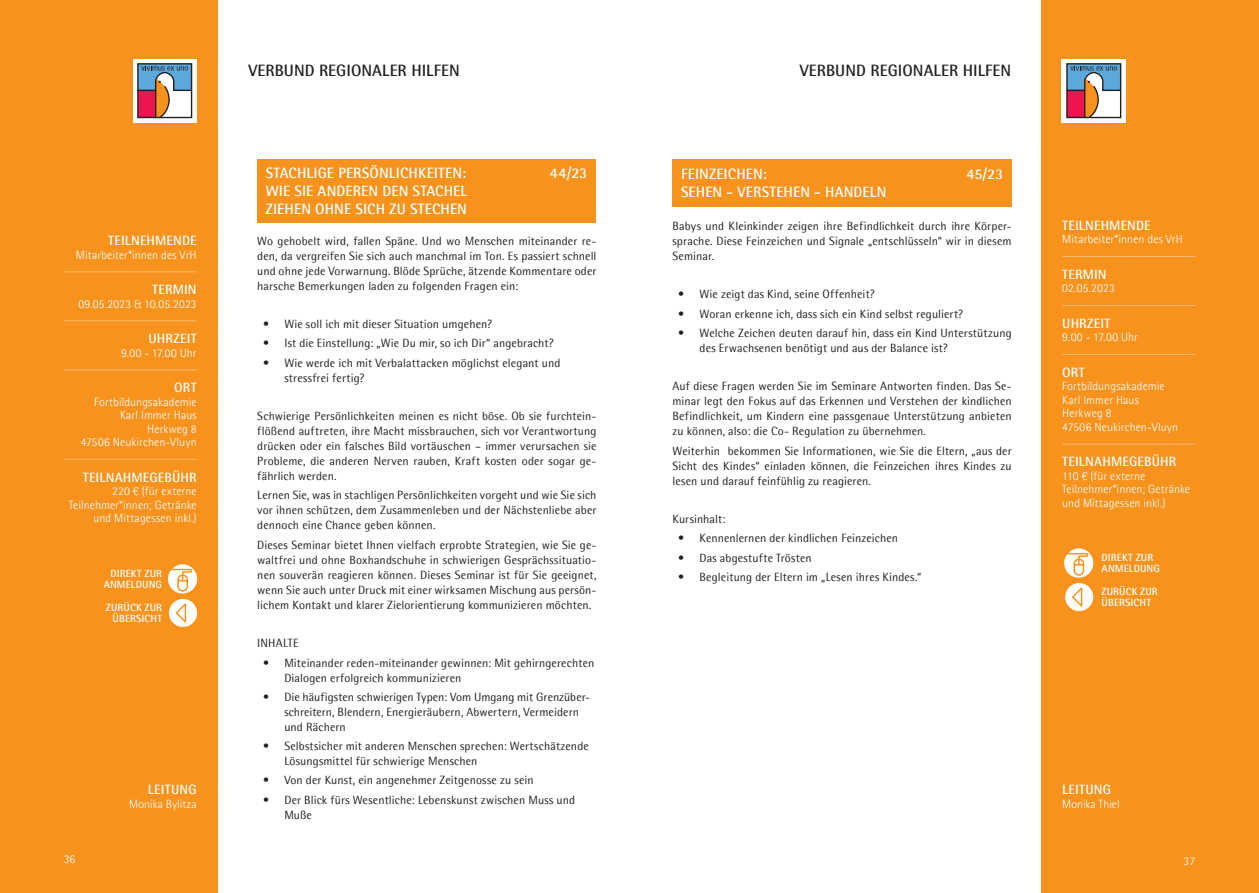
<style>
.page{position:relative;width:1259px;height:893px;background:#fff}
.page>*{position:absolute;margin:0;border:0;box-sizing:border-box;transform-origin:0 0}
.t1{font:700 16.5px "Agfa Rotis Semisans";color:#231f20}
.t2{font:700 15px/18px "Agfa Rotis Semisans";letter-spacing:.005em;color:#fff}
.t3{font:700 13.5px "Agfa Rotis Semisans";letter-spacing:.01em;color:#fff}
.t4{font:12px/15px "Agfa Rotis Semisans";letter-spacing:.01em;color:#231f20;text-align:justify}
.t5{font:300 12px/13.5px "Agfa Rotis Semisans";letter-spacing:.01em;color:#fff;text-align:right}
.t6{font:700 10.5px/10.5px "Agfa Rotis Semisans";letter-spacing:.01em;color:#fff}
</style>
<div class="page">
<div style="left:0;top:0;width:218px;height:893px;background:#f7931d"></div>
<div style="left:133px;top:59px;width:63px;height:63px;background:#fff"></div>
<svg style="left:137px;top:63px;width:56px;height:56px"></svg>
<div style="left:1041px;top:0;width:218px;height:893px;background:#f7931d"></div>
<div style="left:1061px;top:59px;width:64px;height:63px;background:#fff"></div>
<svg style="left:1066px;top:63px;width:56px;height:56px"></svg>
<hr style="left:64px;top:271px;width:133px;height:1px;background:#fff">
<hr style="left:64px;top:320px;width:133px;height:1px;background:#fff">
<hr style="left:64px;top:369px;width:133px;height:1px;background:#fff">
<hr style="left:64px;top:459px;width:133px;height:1px;background:#fff">
<div style="left:257px;top:159px;width:339px;height:64px;background:#f7931d"></div>
<div style="left:672px;top:160px;width:339px;height:47px;background:#f7931d"></div>
<hr style="left:1062px;top:256px;width:133px;height:1px;background:#fff">
<hr style="left:1062px;top:305px;width:133px;height:1px;background:#fff">
<hr style="left:1062px;top:354px;width:133px;height:1px;background:#fff">
<hr style="left:1062px;top:444px;width:133px;height:1px;background:#fff">
<svg style="left:1064px;top:548px;width:29px;height:30px"></svg>
<svg style="left:1064px;top:552px;width:25px;height:24px"></svg>
<div style="left:1065px;top:583px;width:28px;height:28px;background:#fff;border-radius:50%"></div>
<svg style="left:1070px;top:585px;width:13px;height:23px"></svg>
<svg style="left:168px;top:564px;width:29px;height:29px"></svg>
<svg style="left:168px;top:568px;width:25px;height:24px"></svg>
<div style="left:169px;top:599px;width:28px;height:28px;background:#fff;border-radius:50%"></div>
<svg style="left:174px;top:601px;width:13px;height:23px"></svg>
<h1 class="t1" style="left:248px;top:60px;width:213px">VERBUND REGIONALER HILFEN</h1>
<h1 class="t1" style="left:800px;top:60px;width:213px">VERBUND REGIONALER HILFEN</h1>
<p class="t3" style="left:108px;top:232px;width:90px">TEILNEHMENDE</p>
<p class="t5" style="left:76px;top:248px;width:122px">Mitarbeiter*innen des VrH</p>
<p class="t3" style="left:152px;top:281px;width:46px">TERMIN</p>
<p class="t5" style="left:78px;top:297px;width:120px">09.05.2023 &amp; 10.05.2023</p>
<p class="t3" style="left:148px;top:330px;width:50px">UHRZEIT</p>
<p class="t5" style="left:121px;top:346px;width:77px">9.00 - 17.00 Uhr</p>
<p class="t3" style="left:174px;top:379px;width:24px">ORT</p>
<p class="t5" style="left:81px;top:395px;width:117px">Fortbildungsakademie<br>Karl Immer Haus<br>Herkweg 8<br>47506 Neukirchen-Vluyn</p>
<p class="t3" style="left:83px;top:469px;width:115px">TEILNAHMEGEBÜHR</p>
<p class="t5" style="left:69px;top:484px;width:129px">220 € (für externe<br>Teilnehmer*innen; Getränke und Mittagessen inkl.)</p>
<p class="t6" style="left:104px;top:568px;width:60px;text-align:right">DIREKT ZUR<br>ANMELDUNG</p>
<p class="t6" style="left:106px;top:602px;width:58px;text-align:right">ZURÜCK ZUR<br>ÜBERSICHT</p>
<p class="t3" style="left:148px;top:781px;width:50px">LEITUNG</p>
<p class="t5" style="left:129px;top:797px;width:69px">Monika Bylitza</p>
<p class="t2" style="left:266px;top:164px;width:202px">STACHLIGE PERSÖNLICHKEITEN:</p>
<p class="t2" style="left:550px;top:164px;width:39px">44/23</p>
<p class="t2" style="left:266px;top:182px;width:203px">WIE SIE ANDEREN DEN STACHEL<br>ZIEHEN OHNE SICH ZU STECHEN</p>
<p class="t4" style="left:257px;top:233px;width:341px">Wo gehobelt wird, fallen Späne. Und wo Menschen miteinander re&shy;den, da vergreifen Sie sich auch manchmal im Ton. Es passiert schnell und ohne jede Vorwarnung. Blöde Sprüche, ätzende Kommentare oder harsche Bemerkungen laden zu folgenden Fragen ein:</p>
<p class="t4" style="left:263px;top:316px;width:230px">• Wie soll ich mit dieser Situation umgehen?</p>
<p class="t4" style="left:263px;top:336px;width:292px">• Ist die Einstellung: „Wie Du mir, so ich Dir“ angebracht?</p>
<p class="t4" style="left:284px;top:355px;width:278px;text-indent:-21px">• Wie werde ich mit Verbalattacken möglichst elegant und stressfrei fertig?</p>
<p class="t4" style="left:257px;top:408px;width:341px">Schwierige Persönlichkeiten meinen es nicht böse. Ob sie furchtein&shy;flößend auftreten, ihre Macht missbrauchen, sich vor Verantwortung drücken oder ein falsches Bild vortäuschen – immer verursachen sie Probleme, die anderen Nerven rauben, Kraft kosten oder sogar ge&shy;fährlich werden.</p>
<p class="t4" style="left:257px;top:488px;width:341px">Lernen Sie, was in stachligen Persönlichkeiten vorgeht und wie Sie sich vor ihnen schützen, dem Zusammenleben und der Nächstenliebe aber dennoch eine Chance geben können.</p>
<p class="t4" style="left:257px;top:537px;width:341px">Dieses Seminar bietet Ihnen vielfach erprobte Strategien, wie Sie ge&shy;waltfrei und ohne Boxhandschuhe in schwierigen Gesprächssituatio&shy;nen souverän reagieren können. Dieses Seminar ist für Sie geeignet, wenn Sie auch unter Druck mit einer wirksamen Mischung aus persön&shy;lichem Kontakt und klarer Zielorientierung kommunizieren möchten.</p>
<p class="t4" style="left:257px;top:636px;width:43px">INHALTE</p>
<p class="t4" style="left:284px;top:655px;width:312px;text-indent:-21px">• Miteinander reden-miteinander gewinnen: Mit gehirngerechten<br>Dialogen erfolgreich kommunizieren</p>
<p class="t4" style="left:284px;top:689px;width:304px;text-align:left;text-indent:-21px">• Die häufigsten schwierigen Typen: Vom Umgang mit Grenzüber-- schreitern, Blendern, Energieräubern, Abwertern, Vermeidern und Rächern</p>
<p class="t4" style="left:284px;top:738px;width:306px;text-indent:-21px">• Selbstsicher mit anderen Menschen sprechen: Wertschätzende<br>Lösungsmittel für schwierige Menschen</p>
<p class="t4" style="left:263px;top:772px;width:272px">• Von der Kunst, ein angenehmer Zeitgenosse zu sein</p>
<p class="t4" style="left:284px;top:792px;width:292px;text-indent:-21px">• Der Blick fürs Wesentliche: Lebenskunst zwischen Muss und<br>Muße</p>
<p class="t2" style="left:681px;top:165px;width:87px">FEINZEICHEN:</p>
<p class="t2" style="left:966px;top:165px;width:38px">45/23</p>
<p class="t2" style="left:681px;top:183px;width:207px">SEHEN - VERSTEHEN - HANDELN</p>
<p class="t4" style="left:672px;top:218px;width:341px">Babys und Kleinkinder zeigen ihre Befindlichkeit durch ihre Körper&shy;sprache. Diese Feinzeichen und Signale „entschlüsseln“ wir in diesem Seminar.</p>
<p class="t4" style="left:678px;top:287px;width:198px">• Wie zeigt das Kind, seine Offenheit?</p>
<p class="t4" style="left:678px;top:306px;width:286px">• Woran erkenne ich, dass sich ein Kind selbst reguliert?</p>
<p class="t4" style="left:699px;top:325px;width:314px;text-indent:-21px">• Welche Zeichen deuten darauf hin, dass ein Kind Unterstützung des Erwachsenen benötigt und aus der Balance ist?</p>
<p class="t4" style="left:672px;top:379px;width:341px">Auf diese Fragen werden Sie im Seminare Antworten finden. Das Se&shy;minar legt den Fokus auf das Erkennen und Verstehen der kindlichen Befindlichkeit, um Kindern eine passgenaue Unterstützung anbieten zu können, also: die Co- Regulation zu übernehmen.</p>
<p class="t4" style="left:672px;top:443px;width:341px">Weiterhin bekommen Sie Informationen, wie Sie die Eltern, „aus der Sicht des Kindes“ einladen können, die Feinzeichen ihres Kindes zu lesen und darauf feinfühlig zu reagieren.</p>
<p class="t4" style="left:672px;top:511px;width:54px">Kursinhalt:</p>
<p class="t4" style="left:678px;top:531px;width:221px">• Kennenlernen der kindlichen Feinzeichen</p>
<p class="t4" style="left:678px;top:550px;width:135px">• Das abgestufte Trösten</p>
<p class="t4" style="left:678px;top:569px;width:245px">• Begleitung der Eltern im „Lesen ihres Kindes.“</p>
<p class="t3" style="left:1062px;top:217px;width:90px">TEILNEHMENDE</p>
<p class="t5" style="left:1062px;top:233px;width:122px">Mitarbeiter*innen des VrH</p>
<p class="t3" style="left:1062px;top:266px;width:46px">TERMIN</p>
<p class="t5" style="left:1062px;top:282px;width:54px">02.05.2023</p>
<p class="t3" style="left:1062px;top:315px;width:50px">UHRZEIT</p>
<p class="t5" style="left:1062px;top:331px;width:77px">9.00 - 17.00 Uhr</p>
<p class="t3" style="left:1062px;top:364px;width:24px">ORT</p>
<p class="t5" style="left:1062px;top:380px;width:117px;text-align:left">Fortbildungsakademie<br>Karl Immer Haus<br>Herkweg 8<br>47506 Neukirchen-Vluyn</p>
<p class="t3" style="left:1062px;top:454px;width:115px">TEILNAHMEGEBÜHR</p>
<p class="t5" style="left:1062px;top:469px;width:129px;text-align:left">110 € (für externe<br>Teilnehmer*innen; Getränke und Mittagessen inkl.)</p>
<p class="t6" style="left:1101px;top:552px;width:60px">DIREKT ZUR<br>ANMELDUNG</p>
<p class="t6" style="left:1101px;top:586px;width:58px">ZURÜCK ZUR<br>ÜBERSICHT</p>
<p class="t3" style="left:1062px;top:781px;width:50px">LEITUNG</p>
<p class="t5" style="left:1062px;top:797px;width:59px">Monika Thiel</p>
<p class="t5" style="left:64px;top:852px;width:13px">36</p>
<p class="t5" style="left:1183px;top:854px;width:13px">37</p>
</div>
